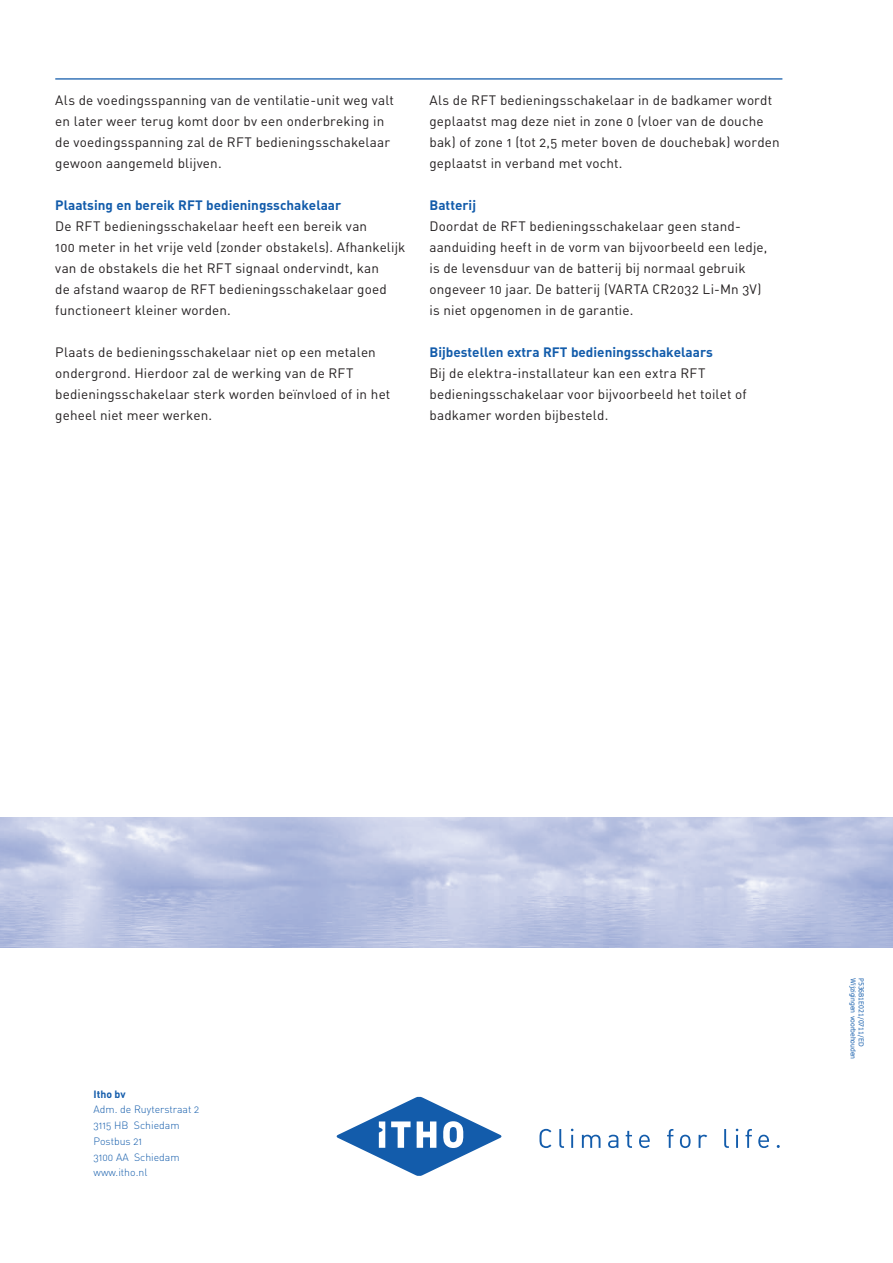
<style>
.page{position:relative;width:893px;height:1263px;background:#fff}
.page>*{position:absolute;margin:0;border:0;box-sizing:border-box;transform-origin:0 0}
.t1{font:13.5px/21px "DIN Regular Alternate";letter-spacing:.01em;color:#231f20}
.t2{font:13.5px "DIN Bold Alternate";color:#135cab}
.t3{font:10.5px/15.8px "DIN Light Alternate";color:#135cab}
.t4{font:10.5px "DIN Bold Alternate";color:#135cab}
.t5{font:6.75px "Verdana";color:#135cab;scale:.9 1}
</style>
<div class="page">
<hr style="left:55px;top:78px;width:727px;height:2px;background:#135cab">
<svg style="left:337px;top:1097px;width:165px;height:79px"></svg>
<svg style="left:539px;top:1129px;width:12px;height:19px"></svg>
<svg style="left:559px;top:1129px;width:5px;height:19px"></svg>
<svg style="left:571px;top:1129px;width:2px;height:19px"></svg>
<svg style="left:582px;top:1135px;width:18px;height:13px"></svg>
<svg style="left:608px;top:1135px;width:10px;height:13px"></svg>
<svg style="left:626px;top:1131px;width:6px;height:17px"></svg>
<svg style="left:639px;top:1135px;width:11px;height:13px"></svg>
<svg style="left:667px;top:1129px;width:6px;height:19px"></svg>
<svg style="left:680px;top:1135px;width:10px;height:13px"></svg>
<svg style="left:699px;top:1135px;width:8px;height:13px"></svg>
<svg style="left:724px;top:1129px;width:5px;height:19px"></svg>
<svg style="left:736px;top:1129px;width:2px;height:19px"></svg>
<svg style="left:745px;top:1129px;width:7px;height:19px"></svg>
<svg style="left:758px;top:1135px;width:11px;height:13px"></svg>
<p class="t1" style="left:55px;top:90px;width:340px">Als de voedingsspanning van de ventilatie-unit weg valt en later weer terug komt door bv een onderbreking in de voedingsspanning zal de RFT bedieningsschakelaar gewoon aangemeld blijven.</p>
<p class="t2" style="left:55px;top:197px;width:288px">Plaatsing en bereik RFT bedieningsschakelaar</p>
<p class="t1" style="left:55px;top:216px;width:352px">De RFT bedieningsschakelaar heeft een bereik van<br>100 meter in het vrije veld (zonder obstakels). Afhankelijk van de obstakels die het RFT signaal ondervindt, kan<br>de afstand waarop de RFT bedieningsschakelaar goed functioneert kleiner worden.</p>
<p class="t1" style="left:55px;top:342px;width:337px">Plaats de bedieningsschakelaar niet op een metalen ondergrond. Hierdoor zal de werking van de RFT bedieningsschakelaar sterk worden beïnvloed of in het geheel niet meer werken.</p>
<p class="t1" style="left:429px;top:90px;width:352px">Als de RFT bedieningsschakelaar in de badkamer wordt geplaatst mag deze niet in zone 0 (vloer van de douche bak) of zone 1 (tot 2,5 meter boven de douchebak) worden geplaatst in verband met vocht.</p>
<p class="t2" style="left:429px;top:197px;width:48px">Batterij</p>
<p class="t1" style="left:429px;top:216px;width:339px">Doordat de RFT bedieningsschakelaar geen stand&shy;aanduiding heeft in de vorm van bijvoorbeeld een ledje, is de levensduur van de batterij bij normaal gebruik ongeveer 10 jaar. De batterij (VARTA CR2032 Li-Mn 3V) is niet opgenomen in de garantie.</p>
<p class="t2" style="left:429px;top:344px;width:285px">Bijbestellen extra RFT bedieningsschakelaars</p>
<p class="t1" style="left:429px;top:363px;width:319px">Bij de elektra-installateur kan een extra RFT bedieningsschakelaar voor bijvoorbeeld het toilet of badkamer worden bijbesteld.</p>
<p class="t4" style="left:94px;top:1087px;width:34px">Itho bv</p>
<p class="t3" style="left:94px;top:1102px;width:107px">Adm. de Ruyterstraat 2<br>3115 HB Schiedam<br>Postbus 21<br>3100 AA Schiedam www.itho.nl</p>
<p class="t5" style="left:857px;top:978px;width:92px;rotate:90deg">Wijzigingen voorbehouden</p>
<p class="t5" style="left:866px;top:978px;width:77px;rotate:90deg">P536B1E021/0711/ED</p>
</div>
